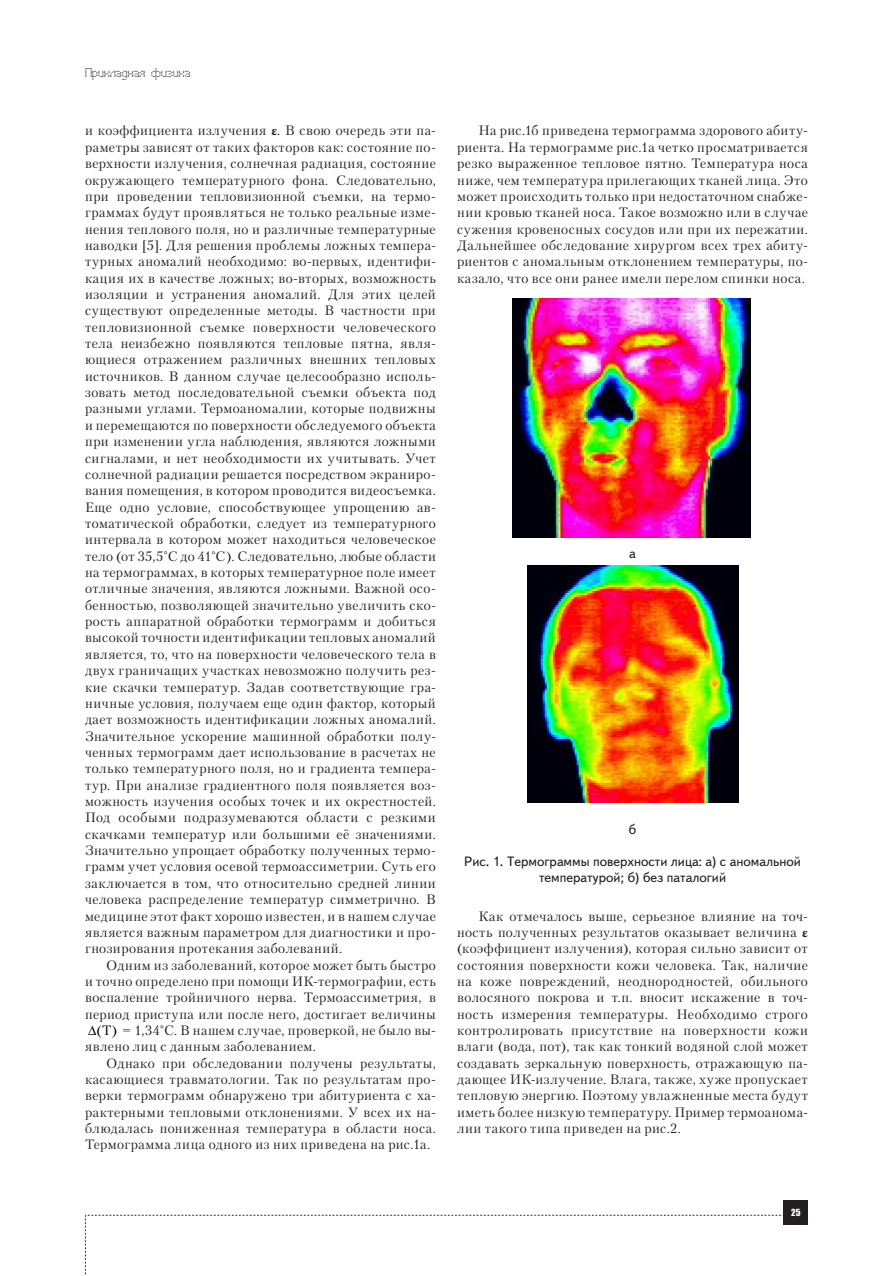
<style>
.page{position:relative;width:893px;height:1276px;background:#fff}
.page>*{position:absolute;margin:0;border:0;box-sizing:border-box;transform-origin:0 0}
.Text{font:13.5px/16.4px "Petersburg C";letter-spacing:.035em;color:#231f20;text-align:justify}
.risunok{font:13.5px/16.2px "Text Book C";color:#231f20;text-align:center}
.t1{font:12px "Perfo";letter-spacing:.015em;color:#231f20}
.t2{font:9px "Impact";color:#fff}
.s1{font-family:"Minion Pro";font-weight:700}
.s2{color:#000}
</style>
<div class="page">
<svg style="left:85px;top:1215px;width:699px;height:61px"></svg>
<div style="left:784px;top:1200px;width:24px;height:25px;background:#231f20"></div>
<img style="left:512px;top:298px;width:238px;height:239px">
<img style="left:527px;top:566px;width:212px;height:236px">
<p class="t1" style="left:85px;top:66px;width:107px">Прикладная физика</p>
<p class="Text" style="left:85px;top:122px;width:352px">и коэффициента излучения <span class="s1">ε</span>. В свою очередь эти па&shy;раметры зависят от таких факторов как: состояние по&shy;верхности излучения, солнечная радиация, состояние окружающего температурного фона. Следовательно, при проведении тепловизионной съемки, на термо&shy;граммах будут проявляться не только реальные изме&shy;нения теплового поля, но и различные температурные наводки [5]. Для решения проблемы ложных темпера&shy;турных аномалий необходимо: во-первых, идентифи&shy;кация их в качестве ложных; во-вторых, возможность изоляции и устранения аномалий. Для этих целей существуют определенные методы. В частности при тепловизионной съемке поверхности человеческого тела неизбежно появляются тепловые пятна, явля&shy;ющиеся отражением различных внешних тепловых источников. В данном случае целесообразно исполь&shy;зовать метод последовательной съемки объекта под разными углами. Термоаномалии, которые подвижны и перемещаются по поверхности обследуемого объекта при изменении угла наблюдения, являются ложными сигналами, и нет необходимости их учитывать. Учет солнечной радиации решается посредством экраниро&shy;вания помещения, в котором проводится видеосъемка.<br>Еще одно условие, способствующее упрощению ав&shy;томатической обработки, следует из температурного интервала в котором может находиться человеческое тело (от 35,5°С до 41°С). Следовательно, любые области на термограммах, в которых температурное поле имеет отличные значения, являются ложными. Важной осо&shy;бенностью, позволяющей значительно увеличить ско&shy;рость аппаратной обработки термограмм и добиться высокой точности идентификации тепловых аномалий является, то, что на поверхности человеческого тела в двух граничащих участках невозможно получить рез&shy;кие скачки температур. Задав соответствующие гра&shy;ничные условия, получаем еще один фактор, который дает возможность идентификации ложных аномалий.<br>Значительное ускорение машинной обработки полу&shy;ченных термограмм дает использование в расчетах не только температурного поля, но и градиента темпера&shy;тур. При анализе градиентного поля появляется воз&shy;можность изучения особых точек и их окрестностей.<br>Под особыми подразумеваются области с резкими скачками температур или большими её значениями.<br>Значительно упрощает обработку полученных термо&shy;грамм учет условия осевой термоассиметрии. Суть его заключается в том, что относительно средней линии человека распределение температур симметрично. В медицине этот факт хорошо известен, и в нашем случае является важным параметром для диагностики и про&shy;гнозирования протекания заболеваний.</p>
<p class="Text" style="left:85px;top:956px;width:352px;text-indent:21px">Одним из заболеваний, которое может быть быстро и точно определено при помощи ИК-термографии, есть воспаление тройничного нерва. Термоассиметрия, в период приступа или после него, достигает величины</p>
<p class="Text" style="left:88px;top:1022px;width:349px"><span class="s2">∆(T)</span> = 1,34°С. В нашем случае, проверкой, не было вы-</p>
<p class="Text" style="left:85px;top:1038px;width:232px">явлено лиц с данным заболеванием.</p>
<p class="Text" style="left:85px;top:1054px;width:352px;text-indent:21px">Однако при обследовании получены результаты, касающиеся травматологии. Так по результатам про&shy;верки термограмм обнаружено три абитуриента с ха&shy;рактерными тепловыми отклонениями. У всех их на&shy;блюдалась пониженная температура в области носа.<br>Термограмма лица одного из них приведена на рис.1а.</p>
<p class="Text" style="left:457px;top:122px;width:352px;text-indent:21px">На рис.1б приведена термограмма здорового абиту&shy;риента. На термограмме рис.1а четко просматривается резко выраженное тепловое пятно. Температура носа ниже, чем температура прилегающих тканей лица. Это может происходить только при недостаточном снабже&shy;нии кровью тканей носа. Такое возможно или в случае сужения кровеносных сосудов или при их пережатии.<br>Дальнейшее обследование хирургом всех трех абиту&shy;риентов с аномальным отклонением температуры, по&shy;казало, что все они ранее имели перелом спинки носа.</p>
<p class="risunok" style="left:629px;top:545px;width:8px">а</p>
<p class="risunok" style="left:629px;top:821px;width:9px">б</p>
<p class="risunok" style="left:464px;top:853px;width:338px">Рис. 1. Термограммы поверхности лица: а) с аномальной температурой; б) без паталогий</p>
<p class="Text" style="left:457px;top:907px;width:352px;text-indent:21px">Как отмечалось выше, серьезное влияние на точ&shy;ность полученных результатов оказывает величина <span class="s1">ε </span>(коэффициент излучения), которая сильно зависит от состояния поверхности кожи человека. Так, наличие на коже повреждений, неоднородностей, обильного волосяного покрова и т.п. вносит искажение в точ&shy;ность измерения температуры. Необходимо строго контролировать присутствие на поверхности кожи влаги (вода, пот), так как тонкий водяной слой может создавать зеркальную поверхность, отражающую па&shy;дающее ИК-излучение. Влага, также, хуже пропускает тепловую энергию. Поэтому увлажненные места будут иметь более низкую температуру. Пример термоанома&shy;лии такого типа приведен на рис.2.</p>
<p class="t2" style="left:791px;top:1207px;width:11px">25</p>
</div>
